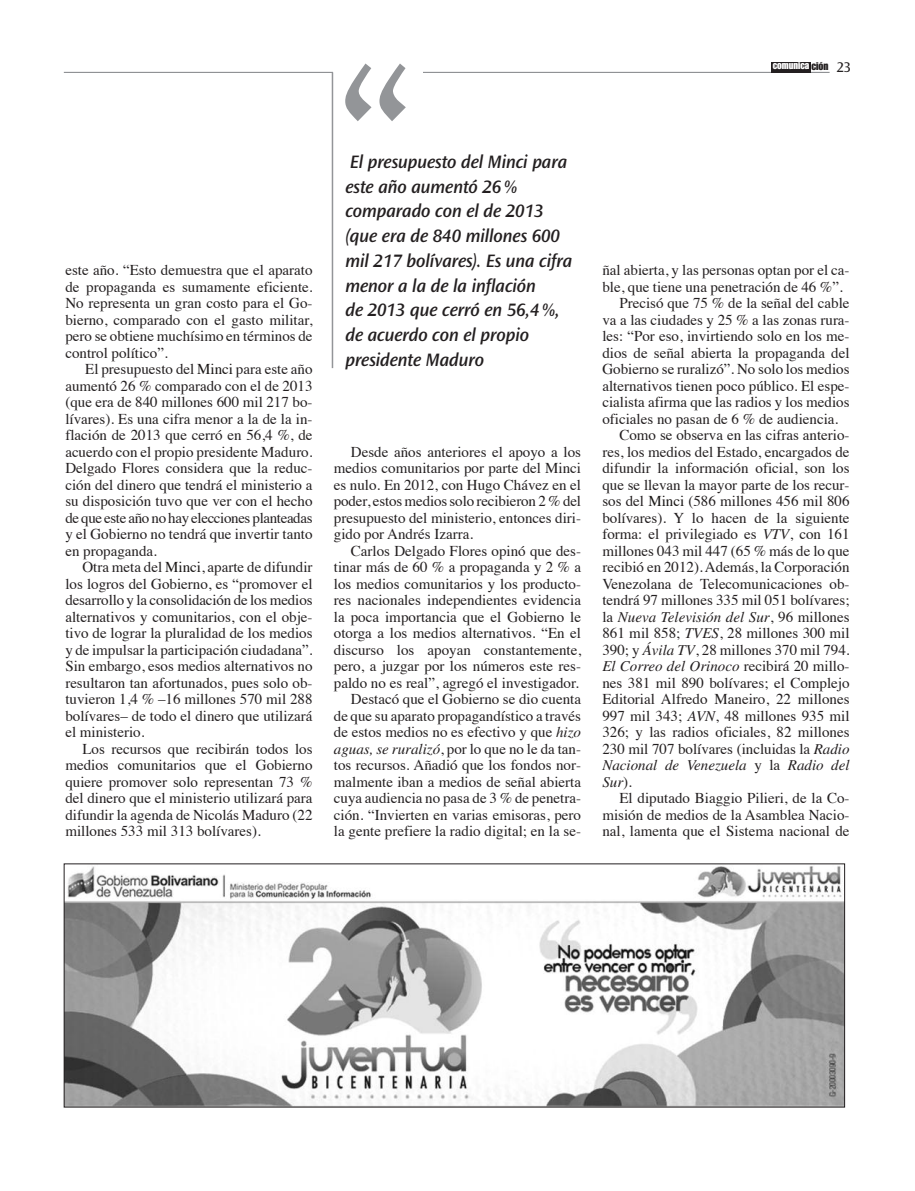
<style>
.page{position:relative;width:915px;height:1191px;background:#fff}
.page>*{position:absolute;margin:0;border:0;box-sizing:border-box;transform-origin:0 0}
.t1{font:300 232.65px "Ocean Sans Std";color:#939598}
.t2{font:italic 600 expanded 18.75px/24.8px "Ocean Sans Std";color:#231f20;scale:.8 1}
.t3{font:15px/16.5px "Times";color:#231f20;text-align:justify}
.t4{font:italic 15px "Times";color:#231f20}
.t5{font:14.7px "Ocean Sans Std";color:#231f20}
.t6{font:10.05px "Impact LT Std";color:#fff}
.s1{color:#191615}
.s2{font-style:italic}
.s3{font-size:10.8px;color:#231f20}
.s4{font-style:normal}
</style>
<div class="page">
<hr style="left:64px;top:72px;width:765px;height:1px;background:#808285">
<div style="left:771px;top:62px;width:39px;height:10px;background:#231f20"></div>
<div style="left:333px;top:71px;width:89px;height:9px;background:#fff"></div>
<hr style="left:331px;top:72px;width:2px;height:296px;background:#939598">
<img style="left:66px;top:866px;width:776px;height:239px">
<p class="t3" style="left:65px;top:263px;width:249px">este año. “Esto demuestra que el aparato de propaganda es sumamente eficiente.<br>No representa un gran costo para el Go&shy;bierno, comparado con el gasto militar, pero se obtiene muchísimo en términos de control político”.</p>
<p class="t3" style="left:65px;top:362px;width:249px;text-indent:20px">El presupuesto del <span class="s1">Minci</span> para este año aumentó 26 % comparado con el de 2013 (que era de 840 millones 600 mil 217 bo&shy;lívares). Es una cifra menor a la de la in&shy;flación de 2013 que cerró en 56,4 %, de acuerdo con el propio presidente Maduro.<br>Delgado Flores considera que la reduc&shy;ción del dinero que tendrá el ministerio a su disposición tuvo que ver con el hecho de que este año no hay elecciones planteadas y el Gobierno no tendrá que invertir tanto en propaganda.</p>
<p class="t3" style="left:65px;top:560px;width:249px;text-indent:17px">Otra meta del <span class="s1">Minci</span>, aparte de difundir los logros del Gobierno, es “promover el desarrollo y la consolidación de los medios alternativos y comunitarios, con el obje&shy;tivo de lograr la pluralidad de los medios y de impulsar la participación ciudadana”.<br>Sin embargo, esos medios alternativos no resultaron tan afortunados, pues solo ob&shy;tuvieron 1,4 % –16 millones 570 mil 288 bolívares– de todo el dinero que utilizará el ministerio.</p>
<p class="t3" style="left:65px;top:742px;width:249px;text-indent:17px">Los recursos que recibirán todos los medios comunitarios que el Gobierno quiere promover solo representan 73 % del dinero que el ministerio utilizará para difundir la agenda de Nicolás Maduro (22 millones 533 mil 313 bolívares).</p>
<h1 class="t1" style="left:336px;top:67px;width:79px">“</h1>
<p class="t2" style="left:345px;top:150px;width:285px">El presupuesto del Minci para este año aumentó 26 % comparado con el de 2013 (que era de 840 millones 600 mil 217 bolívares). Es una cifra menor a la de la inflación<br>de 2013 que cerró en 56,4 %, de acuerdo con el propio presidente Maduro</p>
<p class="t3" style="left:334px;top:445px;width:249px;text-indent:17px">Desde años anteriores el apoyo a los medios comunitarios por parte del Minci es nulo. En 2012, con Hugo Chávez en el poder, estos medios solo recibieron 2 % del presupuesto del ministerio, entonces diri&shy;gido por Andrés Izarra.</p>
<p class="t3" style="left:334px;top:544px;width:249px;text-align:right">Carlos Delgado Flores opinó que des&shy;tinar más de 60 % a propaganda y 2 % a los medios comunitarios y los producto&shy;res nacionales independientes evidencia la poca importancia que el Gobierno le otorga a los medios alternativos. “En el discurso los apoyan constantemente, pero, a juzgar por los números este res&shy;paldo no es real”, agregó el investigador.<br>Destacó que el Gobierno se dio cuenta de que su aparato propagandístico a través de estos medios no es efectivo y que <span class="s2">hizo aguas, se ruralizó</span>, por lo que no le da tan&shy;tos recursos. Añadió que los fondos nor&shy;malmente iban a medios de señal abierta cuya audiencia no pasa de 3 % de penetra&shy;ción. “Invierten en varias emisoras, pero la gente prefiere la radio digital; en la se-</p>
<p class="t6" style="left:772px;top:62px;width:57px">comunica <span class="s3">ción</span></p>
<p class="t5" style="left:836px;top:62px;width:16px">23</p>
<p class="t3" style="left:602px;top:263px;width:249px">ñal abierta, y las personas optan por el ca-</p>
<p class="t3" style="left:602px;top:280px;width:242px">ble, que tiene una penetración de 46 %”.</p>
<p class="t3" style="left:619px;top:296px;width:232px">Precisó que 75 % de la señal del cable</p>
<p class="t3" style="left:602px;top:313px;width:249px">va a las ciudades y 25 % a las zonas rura-</p>
<p class="t3" style="left:602px;top:329px;width:249px">les: “Por eso, invirtiendo solo en los me-</p>
<p class="t3" style="left:602px;top:346px;width:249px">dios de señal abierta la propaganda del</p>
<p class="t3" style="left:602px;top:362px;width:249px">Gobierno se ruralizó”. No solo los medios</p>
<p class="t3" style="left:602px;top:379px;width:249px">alternativos tienen poco público. El espe-</p>
<p class="t3" style="left:602px;top:395px;width:249px">cialista afirma que las radios y los medios</p>
<p class="t3" style="left:602px;top:412px;width:237px">oficiales no pasan de 6 % de audiencia.</p>
<p class="t3" style="left:619px;top:428px;width:232px">Como se observa en las cifras anterio-</p>
<p class="t3" style="left:602px;top:445px;width:249px">res, los medios del Estado, encargados de</p>
<p class="t3" style="left:602px;top:461px;width:249px">difundir la información oficial, son los</p>
<p class="t3" style="left:602px;top:478px;width:249px">que se llevan la mayor parte de los recur-</p>
<p class="t3" style="left:602px;top:494px;width:249px">sos del <span class="s1">Minci</span> (586 millones 456 mil 806</p>
<p class="t3" style="left:602px;top:511px;width:249px">bolívares). Y lo hacen de la siguiente</p>
<p class="t3" style="left:602px;top:527px;width:249px">forma: el privilegiado es <span class="s2">VTV</span>, con 161</p>
<p class="t3" style="left:602px;top:544px;width:249px">millones 043 mil 447 (65 % más de lo que</p>
<p class="t3" style="left:602px;top:560px;width:249px">recibió en 2012).Además, la Corporación</p>
<p class="t3" style="left:602px;top:577px;width:249px">Venezolana de Telecomunicaciones ob-</p>
<p class="t3" style="left:602px;top:593px;width:249px">tendrá 97 millones 335 mil 051 bolívares;</p>
<p class="t4" style="left:602px;top:611px;width:249px"><span class="s4">la</span> Nueva Televisión del Sur<span class="s4">, 96 millones</span></p>
<p class="t3" style="left:602px;top:626px;width:249px">861 mil 858; <span class="s2">TVES</span>, 28 millones 300 mil</p>
<p class="t3" style="left:602px;top:643px;width:249px">390; y <span class="s2">Ávila TV</span>, 28 millones 370 mil 794.</p>
<p class="t4" style="left:602px;top:661px;width:249px">El Correo del Orinoco <span class="s4">recibirá 20 millo-</span></p>
<p class="t3" style="left:602px;top:676px;width:249px">nes 381 mil 890 bolívares; el Complejo</p>
<p class="t3" style="left:602px;top:692px;width:249px">Editorial Alfredo Maneiro, 22 millones</p>
<p class="t3" style="left:602px;top:709px;width:249px">997 mil 343; <span class="s2">AVN</span>, 48 millones 935 mil</p>
<p class="t3" style="left:602px;top:725px;width:249px">326; y las radios oficiales, 82 millones</p>
<p class="t3" style="left:602px;top:742px;width:249px">230 mil 707 bolívares (incluidas la <span class="s2">Radio</span></p>
<p class="t4" style="left:602px;top:760px;width:249px">Nacional de Venezuela <span class="s4">y la</span> Radio del</p>
<p class="t4" style="left:602px;top:776px;width:31px">Sur<span class="s4">).</span></p>
<p class="t3" style="left:619px;top:791px;width:232px">El diputado Biaggio Pilieri, de la Co-</p>
<p class="t3" style="left:602px;top:808px;width:249px">misión de medios de la Asamblea Nacio-</p>
<p class="t3" style="left:602px;top:824px;width:249px">nal, lamenta que el Sistema nacional de</p>
</div>
